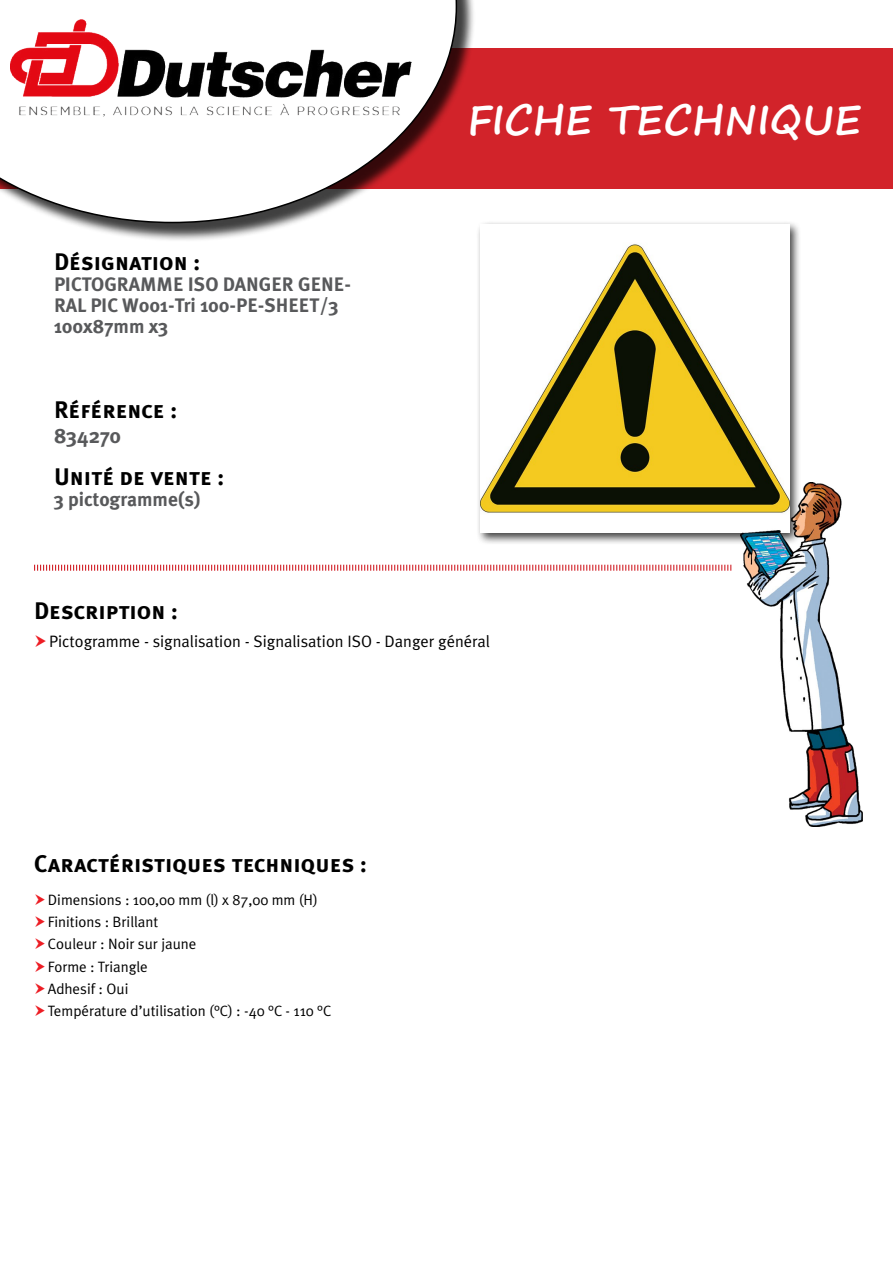
<style>
.page{position:relative;width:893px;height:1263px;background:#fff}
.page>*{position:absolute;margin:0;border:0;box-sizing:border-box;transform-origin:0 0}
.t1{font:700 40.5px "Segoe Print";color:#fff}
.t2{font:24px "Meta Plus Bold Caps";color:#000}
.t3{font:700 21px "Meta Plus";color:#58595b}
.t4{font:700 19.5px/21px "Meta Plus";color:#58595b}
.t5{font:16.5px "Meta Plus Normal";color:#000}
.t6{font:15px/22.2px "Meta Plus Normal";color:#000}
</style>
<div class="page">
<div style="left:0;top:49px;width:893px;height:140px;background:#d2232a"></div>
<div style="left:0;top:0;width:475px;height:242px;background:#000;opacity:.75"></div>
<svg style="left:0;top:0;width:457px;height:223px"></svg>
<div style="left:476px;top:220px;width:326px;height:325px;background:#000;opacity:.75"></div>
<img style="left:480px;top:224px;width:309px;height:309px">
<svg style="left:34px;top:564px;width:698px;height:7px"></svg>
<img style="left:741px;top:483px;width:121px;height:343px">
<h2 class="t2" style="left:54px;top:248px;width:148px">Désignation :</h2>
<h3 class="t4" style="left:54px;top:274px;width:298px">PICTOGRAMME ISO DANGER GENE-<br>RAL PIC W001-Tri 100-PE-SHEET/3<br>100x87mm x3</h3>
<h2 class="t2" style="left:54px;top:396px;width:125px">Référence :</h2>
<h3 class="t3" style="left:54px;top:424px;width:69px">834270</h3>
<h2 class="t2" style="left:54px;top:463px;width:172px">Unité de vente :</h2>
<h3 class="t4" style="left:54px;top:489px;width:148px">3 pictogramme(s)</h3>
<h2 class="t2" style="left:34px;top:596px;width:146px">Description :</h2>
<h1 class="t1" style="left:467px;top:83px;width:395px">FICHE TECHNIQUE</h1>
<p class="t5" style="left:49px;top:632px;width:442px">Pictogramme - signalisation - Signalisation ISO - Danger général</p>
<h2 class="t2" style="left:34px;top:850px;width:335px">Caractéristiques techniques :</h2>
<p class="t6" style="left:48px;top:888px;width:285px">Dimensions : 100,00 mm (l) x 87,00 mm (H)<br>Finitions : Brillant<br>Couleur : Noir sur jaune<br>Forme : Triangle<br>Adhesif : Oui<br>Température d’utilisation (°C) : -40 °C - 110 °C</p>
</div>
